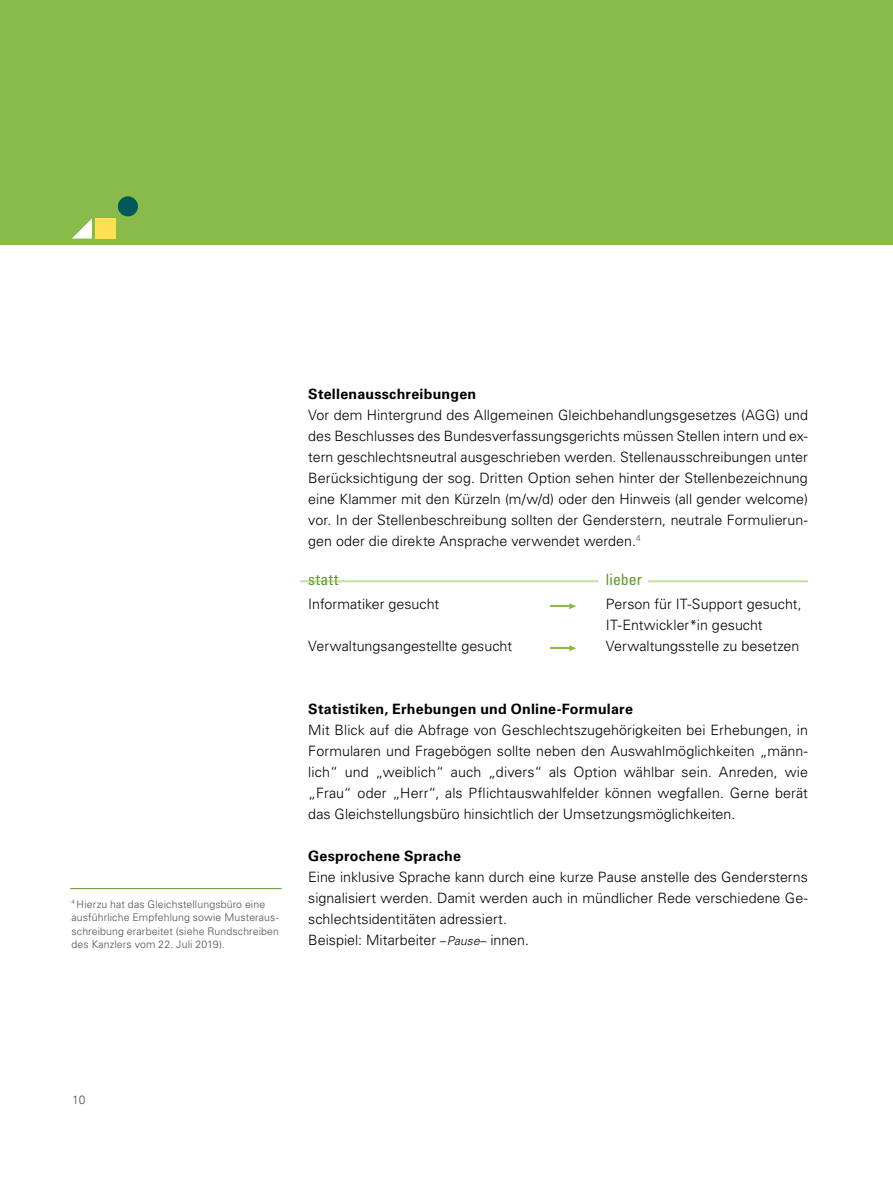
<style>
.page{position:relative;width:893px;height:1191px;background:#fff}
.page>*{position:absolute;margin:0;border:0;box-sizing:border-box;transform-origin:0 0}
.t1{font:condensed 15.75px "Univers LT Std";letter-spacing:.005em;color:#5e9624}
.grundschrift{font:300 14.25px/21px "Univers LT Std";color:#000;text-align:justify}
.t2{font:700 14.25px "Univers LT Std";letter-spacing:.015em;color:#000}
.t3{font:300 12px "Univers LT Std";color:#4c4d55}
.t4{font:300 10.5px/13.5px "Univers LT Std";letter-spacing:.015em;color:#4c4d55}
.s1{font-size:12px}
.s2{font-style:italic;font-size:12px}
</style>
<div class="page">
<div style="left:0;top:0;width:893px;height:244px;background:#88bb49"></div>
<hr style="left:550px;top:605px;width:20px;height:2px;background:#88bb49">
<svg style="left:569px;top:603px;width:7px;height:6px"></svg>
<hr style="left:550px;top:647px;width:20px;height:2px;background:#88bb49">
<svg style="left:569px;top:645px;width:7px;height:6px"></svg>
<hr style="left:300px;top:580px;width:298px;height:2px;background:#88bb49">
<hr style="left:648px;top:580px;width:160px;height:2px;background:#88bb49">
<hr style="left:70px;top:888px;width:212px;height:1px;background:#5e9624">
<div style="left:118px;top:196px;width:20px;height:20px;background:#005958;border-radius:50%"></div>
<div style="left:95px;top:218px;width:20px;height:20px;background:#ffe04f"></div>
<svg style="left:72px;top:218px;width:20px;height:20px"></svg>
<p class="t4" style="left:72px;top:897px;width:209px"><sup>4</sup> Hierzu hat das Gleichstellungsbüro eine ausführliche Empfehlung sowie Musteraus&shy;schreibung erarbeitet (siehe Rundschreiben des Kanzlers vom 22. Juli 2019).</p>
<h2 class="t2" style="left:308px;top:386px;width:169px">Stellenausschreibungen</h2>
<p class="grundschrift" style="left:308px;top:404px;width:501px">Vor dem Hintergrund des Allgemeinen Gleichbehandlungsgesetzes (AGG) und des Beschlusses des Bundesverfassungsgerichts müssen Stellen intern und ex&shy;tern geschlechtsneutral ausgeschrieben werden. Stellenausschreibungen unter Berücksichtigung der sog. Dritten Option sehen hinter der Stellenbezeichnung eine Klammer mit den Kürzeln (m/w/d) oder den Hinweis (all gender welcome) vor. In der Stellenbeschreibung sollten der Genderstern, neutrale Formulierun&shy;gen oder die direkte Ansprache verwendet werden.<sup>4</sup></p>
<p class="t1" style="left:308px;top:569px;width:32px">statt</p>
<p class="t1" style="left:606px;top:569px;width:38px">lieber</p>
<p class="grundschrift" style="left:308px;top:593px;width:133px">Informatiker gesucht</p>
<p class="grundschrift" style="left:606px;top:593px;width:197px">Person für IT-Support gesucht,<br>IT-Entwickler*in gesucht</p>
<p class="grundschrift" style="left:308px;top:635px;width:205px">Verwaltungsangestellte gesucht</p>
<p class="grundschrift" style="left:606px;top:635px;width:195px">Verwaltungsstelle zu besetzen</p>
<h2 class="t2" style="left:308px;top:701px;width:326px">Statistiken, Erhebungen und Online-Formulare</h2>
<p class="grundschrift" style="left:308px;top:719px;width:501px">Mit Blick auf die Abfrage von Geschlechtszugehörigkeiten bei Erhebungen, in Formularen und Fragebögen sollte neben den Auswahlmöglichkeiten „männ&shy;lich“ und „weiblich“ auch „divers“ als Option wählbar sein. Anreden, wie „Frau“ oder „Herr“, als Pflichtauswahlfelder können wegfallen. Gerne berät das Gleichstellungsbüro hinsichtlich der Umsetzungsmöglichkeiten.</p>
<h2 class="t2" style="left:308px;top:848px;width:154px">Gesprochene Sprache</h2>
<p class="grundschrift" style="left:308px;top:866px;width:501px">Eine inklusive Sprache kann durch eine kurze Pause anstelle des Gendersterns signalisiert werden. Damit werden auch in mündlicher Rede verschiedene Ge&shy;schlechtsidentitäten adressiert.</p>
<p class="grundschrift" style="left:308px;top:929px;width:222px">Beispiel: Mitarbeiter <span class="s1">–</span><span class="s2">Pause</span><span class="s1">–</span> innen.</p>
<p class="t3" style="left:72px;top:1092px;width:15px">10</p>
</div>
